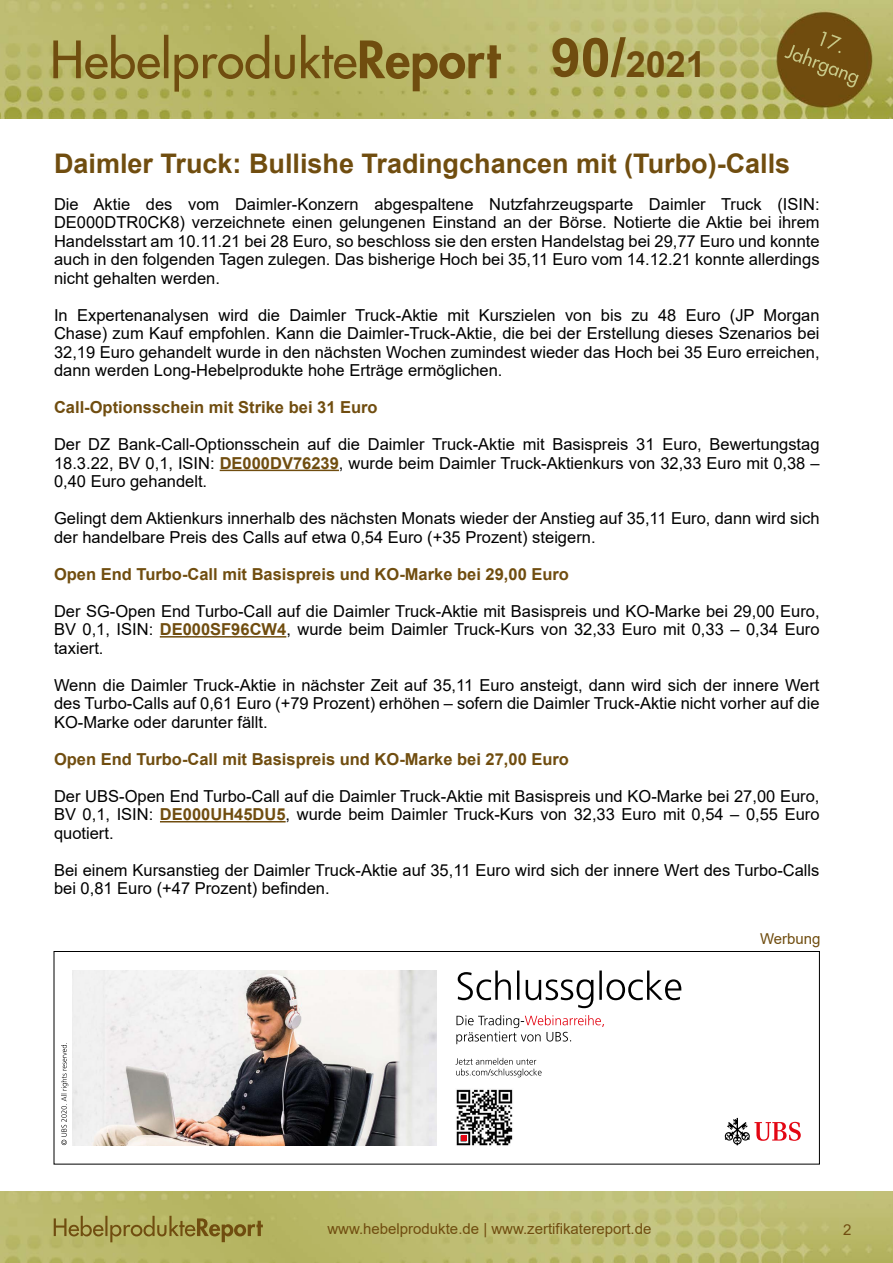
<style>
.page{position:relative;width:893px;height:1263px;background:#fff}
.page>*{position:absolute;margin:0;border:0;box-sizing:border-box;transform-origin:0 0}
.t1{font:700 36px "Arial";color:#704d0f}
.t2{font:700 27px "Arial";color:#704d0f}
.t3{font:16.5px/18.5px "Arial";color:#000;text-align:justify}
.t4{font:700 16.5px "Arial";color:#704d0f}
.t5{font:15px "Arial";color:#704d0f}
.s1{font-size:54px}
.s2{font-weight:700;color:#704d0f}
</style>
<div class="page">
<img style="left:0;top:1192px;width:893px;height:71px">
<img style="left:0;top:0;width:893px;height:119px">
<hr style="left:220px;top:470px;width:119px;height:1px;background:#704d0f">
<hr style="left:160px;top:636px;width:126px;height:1px;background:#704d0f">
<hr style="left:160px;top:821px;width:126px;height:1px;background:#704d0f">
<svg style="left:725px;top:1118px;width:76px;height:27px"></svg>
<img style="left:73px;top:970px;width:364px;height:175px">
<svg style="left:458px;top:970px;width:223px;height:38px"></svg>
<svg style="left:456px;top:1015px;width:148px;height:29px"></svg>
<svg style="left:456px;top:1058px;width:86px;height:19px"></svg>
<img style="left:456px;top:1089px;width:57px;height:57px">
<svg style="left:461px;top:1135px;width:5px;height:6px"></svg>
<svg style="left:61px;top:1043px;width:7px;height:102px"></svg>
<div style="left:54px;top:951px;width:766px;height:213px;border:1px solid #000"></div>
<h1 class="t1" style="left:551px;top:39px;width:157px"><span class="s1">90/</span>2021</h1>
<h2 class="t2" style="left:54px;top:144px;width:738px">Daimler Truck: Bullishe Tradingchancen mit (Turbo)-Calls</h2>
<p class="t3" style="left:54px;top:195px;width:767px">Die Aktie des vom Daimler-Konzern abgespaltene Nutzfahrzeugsparte Daimler Truck (ISIN:<br>DE000DTR0CK8) verzeichnete einen gelungenen Einstand an der Börse. Notierte die Aktie bei ihrem Handelsstart am 10.11.21 bei 28 Euro, so beschloss sie den ersten Handelstag bei 29,77 Euro und konnte auch in den folgenden Tagen zulegen. Das bisherige Hoch bei 35,11 Euro vom 14.12.21 konnte allerdings nicht gehalten werden.</p>
<p class="t3" style="left:54px;top:306px;width:767px">In Expertenanalysen wird die Daimler Truck-Aktie mit Kurszielen von bis zu 48 Euro (JP Morgan Chase) zum Kauf empfohlen. Kann die Daimler-Truck-Aktie, die bei der Erstellung dieses Szenarios bei 32,19 Euro gehandelt wurde in den nächsten Wochen zumindest wieder das Hoch bei 35 Euro erreichen, dann werden Long-Hebelprodukte hohe Erträge ermöglichen.</p>
<p class="t4" style="left:54px;top:396px;width:325px">Call-Optionsschein mit Strike bei 31 Euro</p>
<p class="t3" style="left:54px;top:435px;width:767px">Der DZ Bank-Call-Optionsschein auf die Daimler Truck-Aktie mit Basispreis 31 Euro, Bewertungstag 18.3.22, BV 0,1, ISIN: <span class="s2">DE000DV76239</span>, wurde beim Daimler Truck-Aktienkurs von 32,33 Euro mit 0,38 – 0,40 Euro gehandelt.</p>
<p class="t3" style="left:54px;top:509px;width:767px">Gelingt dem Aktienkurs innerhalb des nächsten Monats wieder der Anstieg auf 35,11 Euro, dann wird sich der handelbare Preis des Calls auf etwa 0,54 Euro (+35 Prozent) steigern.</p>
<p class="t4" style="left:54px;top:562px;width:516px">Open End Turbo-Call mit Basispreis und KO-Marke bei 29,00 Euro</p>
<p class="t3" style="left:54px;top:601px;width:767px">Der SG-Open End Turbo-Call auf die Daimler Truck-Aktie mit Basispreis und KO-Marke bei 29,00 Euro, BV 0,1, ISIN: <span class="s2">DE000SF96CW4</span>, wurde beim Daimler Truck-Kurs von 32,33 Euro mit 0,33 – 0,34 Euro taxiert.</p>
<p class="t3" style="left:54px;top:675px;width:767px">Wenn die Daimler Truck-Aktie in nächster Zeit auf 35,11 Euro ansteigt, dann wird sich der innere Wert des Turbo-Calls auf 0,61 Euro (+79 Prozent) erhöhen – sofern die Daimler Truck-Aktie nicht vorher auf die KO-Marke oder darunter fällt.</p>
<p class="t4" style="left:54px;top:747px;width:516px">Open End Turbo-Call mit Basispreis und KO-Marke bei 27,00 Euro</p>
<p class="t3" style="left:54px;top:786px;width:767px">Der UBS-Open End Turbo-Call auf die Daimler Truck-Aktie mit Basispreis und KO-Marke bei 27,00 Euro, BV 0,1, ISIN: <span class="s2">DE000UH45DU5</span>, wurde beim Daimler Truck-Kurs von 32,33 Euro mit 0,54 – 0,55 Euro quotiert.</p>
<p class="t3" style="left:54px;top:860px;width:767px">Bei einem Kursanstieg der Daimler Truck-Aktie auf 35,11 Euro wird sich der innere Wert des Turbo-Calls bei 0,81 Euro (+47 Prozent) befinden.</p>
<p class="t5" style="left:760px;top:929px;width:62px">Werbung</p>
<p class="t5" style="left:327px;top:1218px;width:326px">www.hebelprodukte.de | www.zertifikatereport.de</p>
<p class="t5" style="left:843px;top:1219px;width:10px">2</p>
</div>
